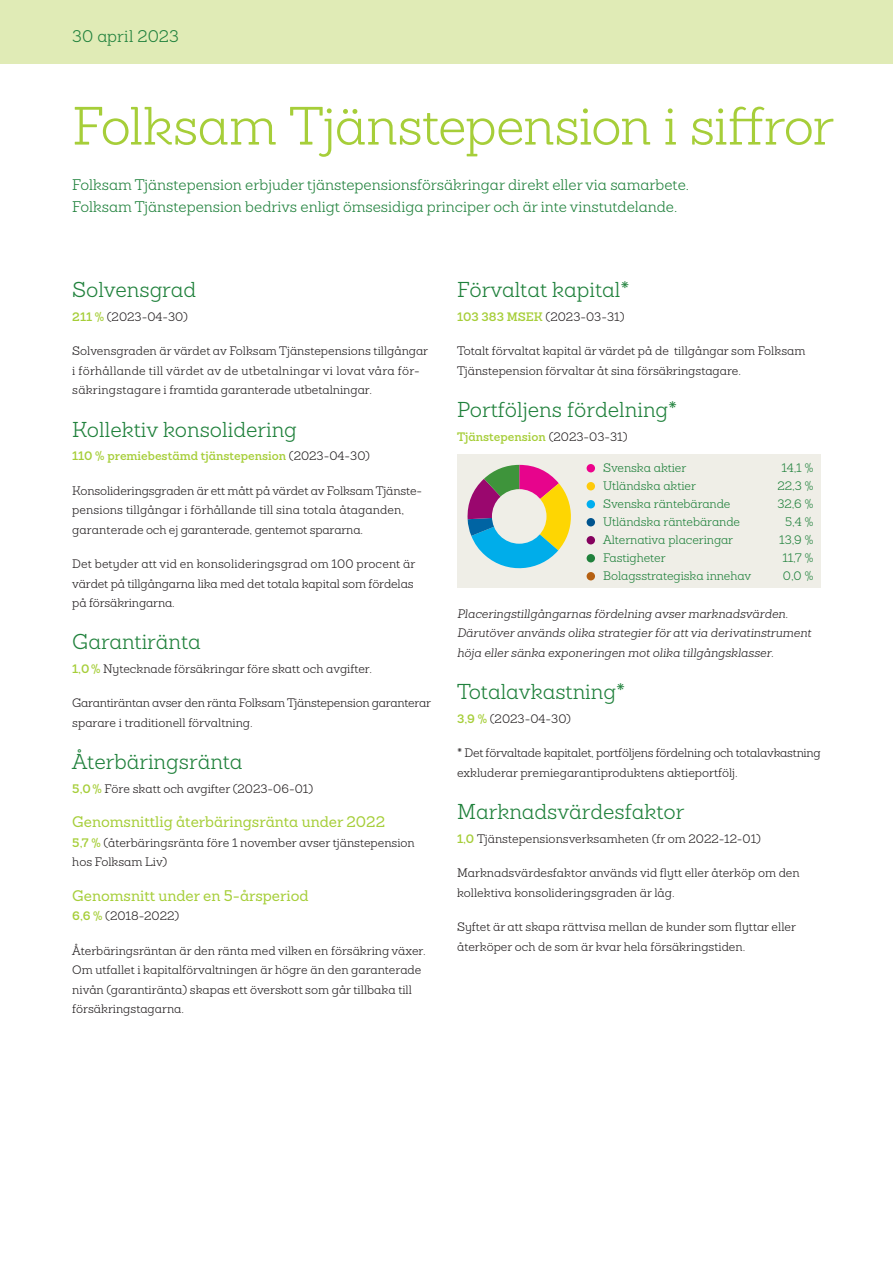
<style>
.page{position:relative;width:893px;height:1263px;background:#fff}
.page>*{position:absolute;margin:0;border:0;box-sizing:border-box;transform-origin:0 0}
.Rubrik_1_42_42{font:300 52.5px "Sanchez Folksam";letter-spacing:-.02em;color:#a6ce39}
.Rubrik_2{font:300 21px "Sanchez Folksam";color:#20813c}
.t1{font:300 16.5px "Sanchez Folksam";color:#20813c}
.Ingress{font:300 15px/22.5px "Sanchez Folksam";color:#20813c}
.Rubrik_3{font:500 15px "Sanchez Folksam";color:#a6ce39}
.Brödtext_nästa_styck{font:300 12px/19.5px "Sanchez Folksam";color:#231f20}
.Brödtext{font:300 12px/19.5px "Sanchez Folksam";color:#231f20}
.Brödtext_nästa_styck-2{font:300 12px/19.5px "Sanchez Folksam";letter-spacing:-.02em;color:#231f20}
.Brödtext-2{font:italic 300 12px/19.5px "Sanchez Folksam";color:#231f20}
.Info_Text_7_9{font:300 12px "Sanchez Folksam";letter-spacing:-.005em;color:#20813c}
.Brödtext-3{font:600 12px "Sanchez Folksam";color:#a6ce39}
.s1{font-weight:600;color:#a6ce39}
.s2{font-weight:300;color:#231f20}
</style>
<div class="page">
<div style="left:0;top:0;width:893px;height:64px;background:#e0ebb6"></div>
<div style="left:457px;top:454px;width:364px;height:134px;background:#efeee7"></div>
<div style="left:587px;top:464px;width:8px;height:8px;background:#ed028c;border-radius:50%"></div>
<div style="left:587px;top:482px;width:8px;height:8px;background:#feca0a;border-radius:50%"></div>
<div style="left:587px;top:500px;width:8px;height:8px;background:#00aeef;border-radius:50%"></div>
<div style="left:587px;top:518px;width:8px;height:8px;background:#00548e;border-radius:50%"></div>
<div style="left:587px;top:536px;width:8px;height:8px;background:#85015e;border-radius:50%"></div>
<div style="left:587px;top:554px;width:8px;height:8px;background:#20813c;border-radius:50%"></div>
<div style="left:587px;top:572px;width:8px;height:8px;background:#b56011;border-radius:50%"></div>
<svg style="left:468px;top:465px;width:103px;height:103px"></svg>
<div style="left:492px;top:489px;width:54px;height:55px;background:#efeee7;border-radius:50%"></div>
<p class="t1" style="left:72px;top:26px;width:108px">30 april 2023</p>
<p class="Rubrik_1_42_42" style="left:72px;top:93px;width:763px">Folksam Tjänstepension i siffror</p>
<p class="Ingress" style="left:72px;top:173px;width:618px">Folksam Tjänstepension erbjuder tjänstepensionsförsäkringar direkt eller via samarbete.<br>Folksam Tjänstepension bedrivs enligt ömsesidiga principer och är inte vinstutdelande.</p>
<p class="Rubrik_2" style="left:72px;top:276px;width:125px">Solvensgrad</p>
<p class="Brödtext" style="left:72px;top:307px;width:117px"><span class="s1">211 %</span> (2023-04-30)</p>
<p class="Brödtext_nästa_styck" style="left:72px;top:341px;width:357px">Solvensgraden är värdet av Folksam Tjänstepensions tillgångar i förhållande till värdet av de utbetalningar vi lovat våra för&shy;säkringstagare i framtida garanterade utbetalningar.</p>
<p class="Rubrik_2" style="left:72px;top:416px;width:226px">Kollektiv konsolidering</p>
<p class="Brödtext-3" style="left:72px;top:448px;width:299px">110 % premiebestämd tjänstepension <span class="s2">(2023-04-30)</span></p>
<p class="Brödtext_nästa_styck" style="left:72px;top:481px;width:351px">Konsolideringsgraden är ett mått på värdet av Folksam Tjänste&shy;pensions tillgångar i förhållande till sina totala åtaganden, garanterade och ej garanterade, gentemot spararna.</p>
<p class="Brödtext_nästa_styck" style="left:72px;top:554px;width:345px">Det betyder att vid en konsolideringsgrad om 100 procent är värdet på tillgångarna lika med det totala kapital som fördelas på försäkringarna.</p>
<p class="Rubrik_2" style="left:72px;top:629px;width:130px">Garantiränta</p>
<p class="Brödtext" style="left:72px;top:659px;width:301px"><span class="s1">1,0%</span> Nytecknade försäkringar före skatt och avgifter.</p>
<p class="Brödtext_nästa_styck-2" style="left:72px;top:693px;width:360px">Garantiräntan avser den ränta Folksam Tjänstepension garanterar sparare i traditionell förvaltning.</p>
<p class="Rubrik_2" style="left:72px;top:748px;width:172px">Återbäringsränta</p>
<p class="Brödtext" style="left:72px;top:779px;width:242px"><span class="s1">5,0%</span> Före skatt och avgifter (2023-06-01)</p>
<p class="Rubrik_3" style="left:72px;top:812px;width:314px">Genomsnittlig återbäringsränta under 2022</p>
<p class="Brödtext" style="left:72px;top:833px;width:344px"><span class="s1">5,7 %</span> (återbäringsränta före 1 november avser tjänstepension hos Folksam Liv)</p>
<p class="Rubrik_3" style="left:72px;top:886px;width:238px">Genomsnitt under en 5-årsperiod</p>
<p class="Brödtext" style="left:72px;top:906px;width:109px"><span class="s1">6,6 %</span> (2018-2022)</p>
<p class="Brödtext_nästa_styck" style="left:72px;top:941px;width:355px">Återbäringsräntan är den ränta med vilken en försäkring växer.<br>Om utfallet i kapitalförvaltningen är högre än den garanterade nivån (garantiränta) skapas ett överskott som går tillbaka till försäkringstagarna.</p>
<p class="Rubrik_2" style="left:457px;top:276px;width:174px">Förvaltat kapital*</p>
<p class="Brödtext" style="left:457px;top:307px;width:169px"><span class="s1">103 383 MSEK</span> (2023-03-31)</p>
<p class="Brödtext_nästa_styck" style="left:457px;top:341px;width:350px">Totalt förvaltat kapital är värdet på de tillgångar som Folksam<br>Tjänstepension förvaltar åt sina försäkringstagare.</p>
<p class="Rubrik_2" style="left:457px;top:396px;width:222px">Portföljens fördelning*</p>
<p class="Brödtext-3" style="left:457px;top:428px;width:172px">Tjänstepension <span class="s2">(2023-03-31)</span></p>
<p class="Info_Text_7_9" style="left:603px;top:461px;width:85px">Svenska aktier</p>
<p class="Info_Text_7_9" style="left:781px;top:461px;width:33px">14,1 %</p>
<p class="Info_Text_7_9" style="left:603px;top:479px;width:94px">Utländska aktier</p>
<p class="Info_Text_7_9" style="left:777px;top:479px;width:37px">22,3 %</p>
<p class="Info_Text_7_9" style="left:603px;top:497px;width:129px">Svenska räntebärande</p>
<p class="Info_Text_7_9" style="left:777px;top:497px;width:37px">32,6 %</p>
<p class="Info_Text_7_9" style="left:603px;top:515px;width:138px">Utländska räntebärande</p>
<p class="Info_Text_7_9" style="left:785px;top:515px;width:30px">5,4 %</p>
<p class="Info_Text_7_9" style="left:603px;top:533px;width:131px">Alternativa placeringar</p>
<p class="Info_Text_7_9" style="left:779px;top:533px;width:35px">13,9 %</p>
<p class="Info_Text_7_9" style="left:603px;top:551px;width:64px">Fastigheter</p>
<p class="Info_Text_7_9" style="left:782px;top:551px;width:32px">11,7 %</p>
<p class="Info_Text_7_9" style="left:603px;top:569px;width:150px">Bolagsstrategiska innehav</p>
<p class="Info_Text_7_9" style="left:783px;top:569px;width:32px">0,0 %</p>
<p class="Brödtext-2" style="left:457px;top:604px;width:356px">Placeringstillgångarnas fördelning avser marknadsvärden.<br>Därutöver används olika strategier för att via derivatinstrument höja eller sänka exponeringen mot olika tillgångsklasser.</p>
<p class="Rubrik_2" style="left:457px;top:678px;width:170px">Totalavkastning*</p>
<p class="Brödtext" style="left:457px;top:709px;width:115px"><span class="s1">3,9 %</span> (2023-04-30)</p>
<p class="Brödtext_nästa_styck-2" style="left:457px;top:743px;width:365px">* Det förvaltade kapitalet, portföljens fördelning och totalavkastning exkluderar premiegarantiproduktens aktieportfölj.</p>
<p class="Rubrik_2" style="left:457px;top:798px;width:229px">Marknadsvärdesfaktor</p>
<p class="Brödtext" style="left:457px;top:829px;width:305px"><span class="s1">1,0</span> Tjänstepensionsverksamheten (fr om 2022-12-01)</p>
<p class="Brödtext_nästa_styck" style="left:457px;top:863px;width:344px">Marknadsvärdesfaktor används vid flytt eller återköp om den kollektiva konsolideringsgraden är låg.</p>
<p class="Brödtext_nästa_styck" style="left:457px;top:917px;width:340px">Syftet är att skapa rättvisa mellan de kunder som flyttar eller återköper och de som är kvar hela försäkringstiden.</p>
</div>
